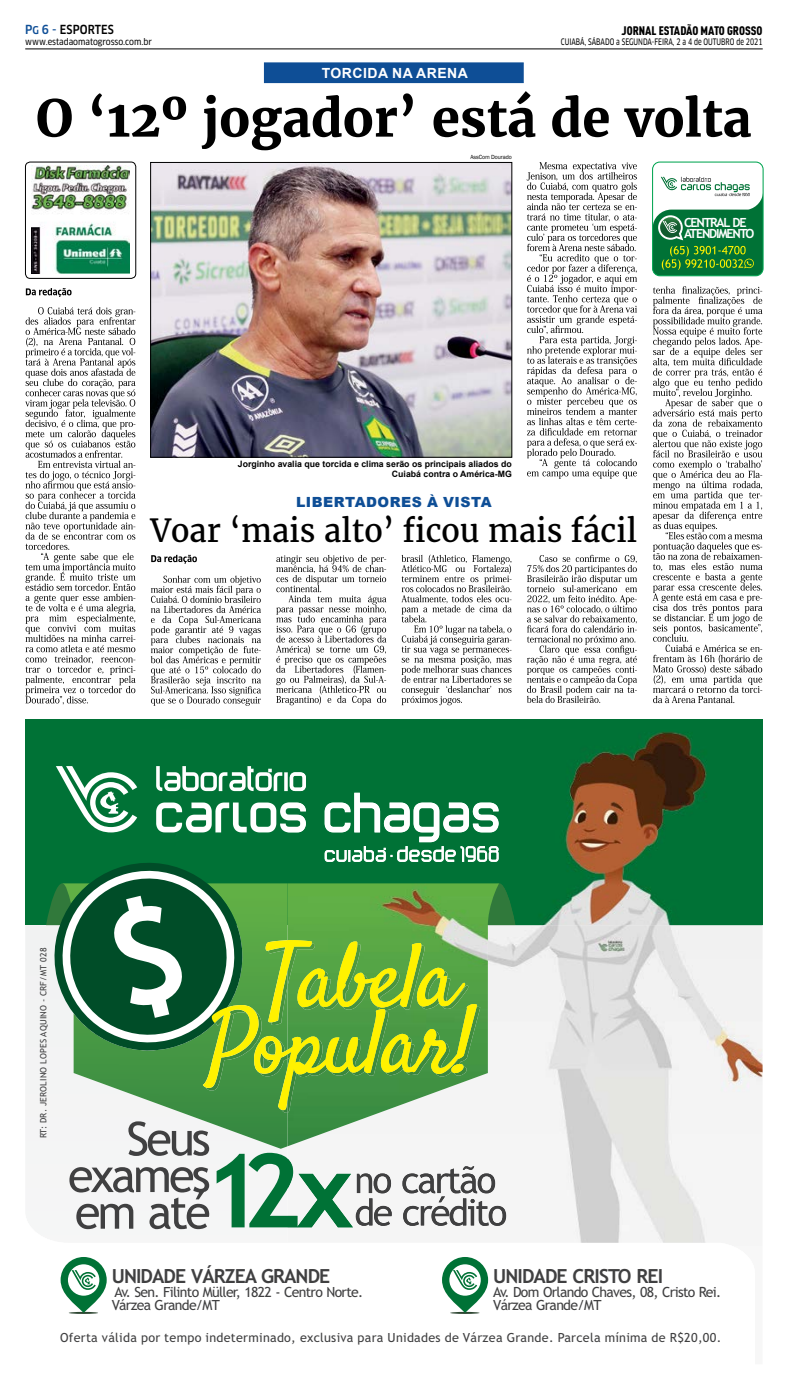
<style>
.page{position:relative;width:787px;height:1389px;background:#fff}
.page>*{position:absolute;margin:0;border:0;box-sizing:border-box;transform-origin:0 0}
.t1{font:700 50.75px "Merriweather";color:#000}
.t2{font:31.5px "Merriweather";color:#000}
.t3{font:700 19.51px "Trebuchet MS";letter-spacing:-.05em;color:#404041}
.t4{font:700 19.25px "Arial";color:#000}
.t5{font:14px/12.9px "Trebuchet MS";letter-spacing:-.05em;color:#404041}
.t6{font:900 14px "Arial";letter-spacing:.035em;color:#0e4e96}
.t7{font:700 14px "Arial";letter-spacing:.035em;color:#fff}
.t8{font:700 12.69px/11px "Trebuchet MS";letter-spacing:-.1em;color:#fff}
.t9{font:12.6px "Trebuchet MS";letter-spacing:.02em;color:#404041}
.t10{font:12.25px "DIN Cond Black Alternate";color:#000}
.t11{font:500 condensed 12.25px "Clan OT";letter-spacing:.01em;color:#000;scale:.95 1}
.t12{font:700 8.75px/9.6px "Arial";color:#000;text-align:right}
.t13{font:8.75px "Clan OT Narrow News";color:#000;scale:.8 1}
.t14{font:8.75px "Trebuchet MS";letter-spacing:.02em;color:#404041}
.t15{font:8.75px "Clan OT Narrow News";color:#000}
.t16{font:6.12px "Franklin Gothic";letter-spacing:-.01em;color:#000;scale:.95 1}
.s1{color:#0e4e96}
.s2{font-size:10.5px;color:#0e4e96}
</style>
<div class="page">
<hr style="left:25px;top:49px;width:737px;height:1px;background:#000">
<div style="left:264px;top:63px;width:259px;height:20px;background:#0e4e96"></div>
<div style="left:264px;top:62px;width:259px;height:21px;border:1px solid #0e4e96"></div>
<svg style="left:25px;top:307px;width:110px;height:397px"></svg>
<svg style="left:26px;top:288px;width:46px;height:9px"></svg>
<img style="left:32px;top:166px;width:98px;height:107px">
<div style="left:25px;top:162px;width:111px;height:117px;border:1px solid #000;border-radius:5px"></div>
<div style="left:652px;top:162px;width:110px;height:114px;background:#007236;border-radius:7px"></div>
<div style="left:652px;top:162px;width:111px;height:114px;border:1px solid #00a651;border-radius:7px"></div>
<svg style="left:661px;top:246px;width:92px;height:24px"></svg>
<svg style="left:652px;top:162px;width:110px;height:78px"></svg>
<svg style="left:526px;top:162px;width:110px;height:317px"></svg>
<svg style="left:653px;top:286px;width:109px;height:417px"></svg>
<div style="left:25px;top:925px;width:262px;height:263px;background:#f4f4f4"></div>
<svg style="left:69px;top:1149px;width:140px;height:63px"></svg>
<svg style="left:216px;top:1153px;width:71px;height:59px"></svg>
<div style="left:25px;top:719px;width:737px;height:206px;background:#007236"></div>
<svg style="left:62px;top:1110px;width:225px;height:39px"></svg>
<svg style="left:45px;top:766px;width:242px;height:344px"></svg>
<img style="left:287px;top:731px;width:475px;height:481px">
<img style="left:287px;top:1158px;width:10px;height:54px">
<img style="left:297px;top:1174px;width:56px;height:38px">
<img style="left:373px;top:1166px;width:122px;height:27px">
<img style="left:497px;top:883px;width:18px;height:42px">
<img style="left:287px;top:883px;width:210px;height:184px">
<img style="left:287px;top:944px;width:160px;height:66px">
<img style="left:311px;top:1007px;width:169px;height:70px">
<img style="left:287px;top:940px;width:81px;height:67px">
<img style="left:380px;top:1004px;width:93px;height:69px">
<img style="left:492px;top:803px;width:6px;height:29px">
<img style="left:287px;top:772px;width:205px;height:88px">
<svg style="left:60px;top:1212px;width:647px;height:102px"></svg>
<hr style="left:69px;top:1312px;width:29px;height:2px;background:#2d4631;border-radius:50%">
<svg style="left:61px;top:1257px;width:46px;height:56px"></svg>
<div style="left:68px;top:1264px;width:31px;height:32px;background:#fff;border-radius:50%"></div>
<svg style="left:71px;top:1270px;width:25px;height:20px"></svg>
<hr style="left:450px;top:1312px;width:29px;height:2px;background:#2d4631;border-radius:50%">
<svg style="left:442px;top:1257px;width:46px;height:56px"></svg>
<div style="left:449px;top:1264px;width:31px;height:32px;background:#fff;border-radius:50%"></div>
<svg style="left:453px;top:1270px;width:24px;height:20px"></svg>
<svg style="left:151px;top:576px;width:110px;height:130px"></svg>
<svg style="left:151px;top:555px;width:46px;height:9px"></svg>
<svg style="left:276px;top:555px;width:110px;height:150px"></svg>
<svg style="left:401px;top:555px;width:110px;height:150px"></svg>
<svg style="left:527px;top:555px;width:109px;height:148px"></svg>
<img style="left:152px;top:164px;width:357px;height:291px">
<div style="left:150px;top:162px;width:361px;height:295px;border:1px solid #000"></div>
<p class="t11" style="left:25px;top:23px;width:95px"><span class="s1">P</span><span class="s2">G</span> <span class="s1">6 -</span> ESPORTES</p>
<p class="t15" style="left:25px;top:36px;width:128px">www.estadaomatogrosso.com.br</p>
<p class="t10" style="left:621px;top:23px;width:142px">JORNAL ESTADÃO MATO GROSSO</p>
<p class="t13" style="left:560px;top:37px;width:253px">CUIABÁ, SÁBADO a SEGUNDA-FEIRA, 2 a 4 de OUTUBRO de 2021</p>
<p class="t7" style="left:321px;top:63px;width:148px">TORCIDA NA ARENA</p>
<h1 class="t1" style="left:36px;top:87px;width:716px">O ‘12º jogador’ está de volta</h1>
<h3 class="t4" style="left:447px;top:113px;width:296px">BOTON PÁGINAS - 1COL X 5CM</h3>
<p class="t16" style="left:470px;top:153px;width:45px">AssCom Dourado</p>
<p class="t8" style="left:683px;top:217px;width:72px">CENTRAL DE<br>ATENDIMENTO</p>
<p class="t12" style="left:238px;top:459px;width:275px">Jorginho avalia que torcida e clima serão os principais aliados do<br>Cuiabá contra o América-MG</p>
<p class="t6" style="left:296px;top:491px;width:197px">LIBERTADORES À VISTA</p>
<h2 class="t2" style="left:150px;top:511px;width:488px">Voar ‘mais alto’ ficou mais fácil</h2>
<p class="t14" style="left:38px;top:1138px;width:192px;rotate:-90deg">RT: DR. JEROLINO LOPES AQUINO - CRF/MT 028</p>
<h3 class="t3" style="left:112px;top:1264px;width:220px">UNIDADE VÁRZEA GRANDE</h3>
<p class="t5" style="left:112px;top:1286px;width:253px">Av. Sen. Filinto Müller, 1822 - Centro Norte.<br>Várzea Grande/MT</p>
<h3 class="t3" style="left:493px;top:1264px;width:171px">UNIDADE CRISTO REI</h3>
<p class="t5" style="left:493px;top:1286px;width:229px">Av. Dom Orlando Chaves, 08, Cristo Rei.<br>Várzea Grande/MT</p>
<p class="t9" style="left:60px;top:1330px;width:662px">Oferta válida por tempo indeterminado, exclusiva para Unidades de Várzea Grande. Parcela mínima de R$20,00.</p>
</div>
